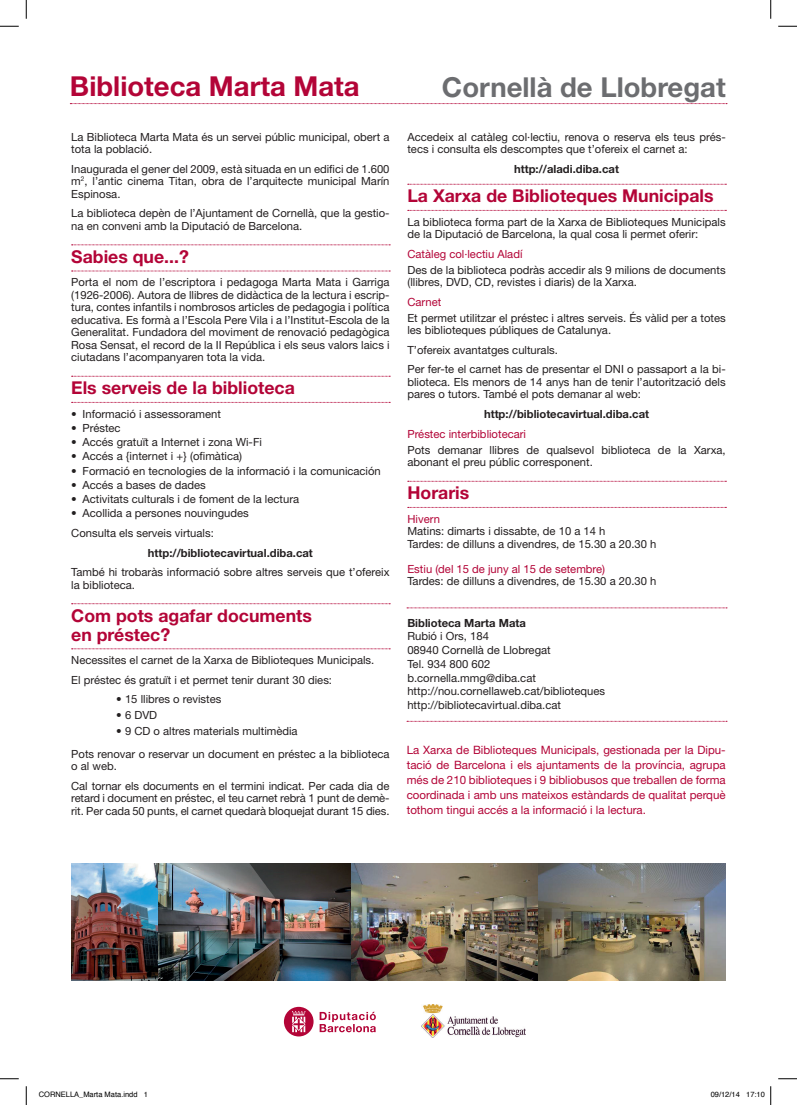
<style>
.page{position:relative;width:797px;height:1105px;background:#fff}
.page>*{position:absolute;margin:0;border:0;box-sizing:border-box;transform-origin:0 0}
.t1{font:700 27.5px "Helvetica Neue LT Std";color:#b30437}
.t2{font:700 27.5px "Helvetica Neue LT Std";color:#6c6d70}
.TITUL_AMB_FILETS{font:700 17.62px/18.9px "Helvetica Neue LT Std";color:#b30437}
.t3{font:11.5px/15px "Helvetica Neue LT Std";color:#b30437;text-align:justify}
.t4{font:11.25px/12.5px "Helvetica Neue LT Std";color:#231f20}
.t5{font:700 11.25px "Helvetica Neue LT Std";color:#231f20}
.t6{font:11.25px "Helvetica Neue LT Std";color:#b30437}
.t7{font:7.5px "Helvetica";color:#000}
</style>
<div class="page">
<svg style="left:72px;top:245px;width:318px;height:1px"></svg>
<svg style="left:72px;top:271px;width:318px;height:1px"></svg>
<svg style="left:72px;top:376px;width:318px;height:1px"></svg>
<svg style="left:72px;top:402px;width:318px;height:1px"></svg>
<svg style="left:72px;top:603px;width:318px;height:1px"></svg>
<svg style="left:72px;top:648px;width:318px;height:1px"></svg>
<svg style="left:408px;top:184px;width:318px;height:1px"></svg>
<svg style="left:408px;top:210px;width:318px;height:1px"></svg>
<svg style="left:408px;top:481px;width:318px;height:1px"></svg>
<svg style="left:408px;top:507px;width:318px;height:1px"></svg>
<svg style="left:70px;top:103px;width:657px;height:1px"></svg>
<svg style="left:407px;top:608px;width:320px;height:1px"></svg>
<svg style="left:407px;top:721px;width:320px;height:1px"></svg>
<svg style="left:319px;top:1012px;width:57px;height:20px"></svg>
<svg style="left:284px;top:1007px;width:29px;height:29px"></svg>
<img style="left:71px;top:863px;width:654px;height:117px">
<img style="left:422px;top:1005px;width:104px;height:32px">
<svg style="left:0;top:25px;width:19px;height:2px"></svg>
<svg style="left:778px;top:25px;width:19px;height:2px"></svg>
<svg style="left:0;top:1078px;width:19px;height:1px"></svg>
<svg style="left:778px;top:1078px;width:19px;height:1px"></svg>
<svg style="left:25px;top:0;width:2px;height:19px"></svg>
<svg style="left:25px;top:1086px;width:2px;height:19px"></svg>
<svg style="left:770px;top:0;width:1px;height:19px"></svg>
<svg style="left:770px;top:1086px;width:1px;height:19px"></svg>
<p class="t1" style="left:70px;top:69px;width:291px">Biblioteca Marta Mata</p>
<p class="t2" style="left:442px;top:70px;width:285px">Cornellà de Llobregat</p>
<p class="t4" style="left:71px;top:130px;width:320px">La Biblioteca Marta Mata és un servei públic municipal, obert a tota la població.</p>
<p class="t4" style="left:71px;top:162px;width:320px;text-align:justify">Inaugurada el gener del 2009, està situada en un edifici de 1.600 m<sup>2</sup>, l’antic cinema Titan, obra de l’arquitecte municipal Marín Espinosa.</p>
<p class="t4" style="left:71px;top:207px;width:320px">La biblioteca depèn de l’Ajuntament de Cornellà, que la gestio&shy;na en conveni amb la Diputació de Barcelona.</p>
<p class="TITUL_AMB_FILETS" style="left:71px;top:247px;width:119px">Sabies que...?</p>
<p class="t4" style="left:71px;top:276px;width:320px;text-align:justify">Porta el nom de l’escriptora i pedagoga Marta Mata i Garriga (1926-2006). Autora de llibres de didàctica de la lectura i escrip&shy;tura, contes infantils i nombrosos articles de pedagogia i política educativa. Es formà a l’Escola Pere Vila i a l’Institut-Escola de la Generalitat. Fundadora del moviment de renovació pedagògica Rosa Sensat, el record de la II República i els seus valors laics i ciutadans l’acompanyaren tota la vida.</p>
<p class="TITUL_AMB_FILETS" style="left:71px;top:378px;width:225px">Els serveis de la biblioteca</p>
<p class="t4" style="left:71px;top:407px;width:151px">• Informació i assessorament</p>
<p class="t4" style="left:71px;top:421px;width:51px">• Préstec</p>
<p class="t4" style="left:71px;top:436px;width:192px">• Accés gratuït a Internet i zona Wi-Fi</p>
<p class="t4" style="left:71px;top:450px;width:172px">• Accés a {internet i +} (ofimàtica)</p>
<p class="t4" style="left:71px;top:464px;width:311px">• Formació en tecnologies de la informació i la comunicación</p>
<p class="t4" style="left:71px;top:478px;width:136px">• Accés a bases de dades</p>
<p class="t4" style="left:71px;top:493px;width:229px">• Activitats culturals i de foment de la lectura</p>
<p class="t4" style="left:71px;top:507px;width:179px">• Acollida a persones nouvingudes</p>
<p class="t4" style="left:71px;top:527px;width:144px">Consulta els serveis virtuals:</p>
<p class="t5" style="left:148px;top:546px;width:166px">http://bibliotecavirtual.diba.cat</p>
<p class="t4" style="left:71px;top:566px;width:320px">També hi trobaràs informació sobre altres serveis que t’ofereix la biblioteca.</p>
<p class="TITUL_AMB_FILETS" style="left:71px;top:606px;width:242px">Com pots agafar documents en préstec?</p>
<p class="t4" style="left:71px;top:653px;width:304px">Necessites el carnet de la Xarxa de Biblioteques Municipals.</p>
<p class="t4" style="left:71px;top:673px;width:262px">El préstec és gratuït i et permet tenir durant 30 dies:</p>
<p class="t4" style="left:116px;top:693px;width:107px">• 15 llibres o revistes</p>
<p class="t4" style="left:116px;top:709px;width:42px">• 6 DVD</p>
<p class="t4" style="left:116px;top:725px;width:183px">• 9 CD o altres materials multimèdia</p>
<p class="t4" style="left:71px;top:747px;width:320px">Pots renovar o reservar un document en préstec a la biblioteca o al web.</p>
<p class="t4" style="left:71px;top:779px;width:320px;text-align:justify">Cal tornar els documents en el termini indicat. Per cada dia de retard i document en préstec, el teu carnet rebrà 1 punt de demè&shy;rit. Per cada 50 punts, el carnet quedarà bloquejat durant 15 dies.</p>
<p class="t4" style="left:407px;top:130px;width:320px">Accedeix al catàleg col·lectiu, renova o reserva els teus prés&shy;tecs i consulta els descomptes que t’ofereix el carnet a:</p>
<p class="t5" style="left:514px;top:162px;width:106px">http://aladi.diba.cat</p>
<p class="TITUL_AMB_FILETS" style="left:407px;top:186px;width:307px">La Xarxa de Biblioteques Municipals</p>
<p class="t4" style="left:407px;top:215px;width:320px">La biblioteca forma part de la Xarxa de Biblioteques Municipals de la Diputació de Barcelona, la qual cosa li permet oferir:</p>
<p class="t6" style="left:407px;top:247px;width:116px">Catàleg col·lectiu Aladí</p>
<p class="t4" style="left:407px;top:263px;width:320px">Des de la biblioteca podràs accedir als 9 milions de documents (llibres, DVD, CD, revistes i diaris) de la Xarxa.</p>
<p class="t6" style="left:407px;top:295px;width:35px">Carnet</p>
<p class="t4" style="left:407px;top:311px;width:320px">Et permet utilitzar el préstec i altres serveis. És vàlid per a totes les biblioteques públiques de Catalunya.</p>
<p class="t4" style="left:407px;top:343px;width:152px">T’ofereix avantatges culturals.</p>
<p class="t4" style="left:407px;top:363px;width:320px;text-align:justify">Per fer-te el carnet has de presentar el DNI o passaport a la bi&shy;blioteca. Els menors de 14 anys han de tenir l’autorització dels pares o tutors. També el pots demanar al web:</p>
<p class="t5" style="left:484px;top:407px;width:166px">http://bibliotecavirtual.diba.cat</p>
<p class="t6" style="left:407px;top:427px;width:120px">Préstec interbibliotecari</p>
<p class="t4" style="left:407px;top:443px;width:320px">Pots demanar llibres de qualsevol biblioteca de la Xarxa, abonant el preu públic corresponent.</p>
<p class="TITUL_AMB_FILETS" style="left:407px;top:483px;width:63px">Horaris</p>
<p class="t6" style="left:407px;top:512px;width:34px">Hivern</p>
<p class="t4" style="left:407px;top:525px;width:199px">Matins: dimarts i dissabte, de 10 a 14 h</p>
<p class="t4" style="left:407px;top:537px;width:250px">Tardes: de dilluns a divendres, de 15.30 a 20.30 h</p>
<p class="t6" style="left:407px;top:562px;width:199px">Estiu (del 15 de juny al 15 de setembre)</p>
<p class="t4" style="left:407px;top:575px;width:250px">Tardes: de dilluns a divendres, de 15.30 a 20.30 h</p>
<p class="t5" style="left:407px;top:616px;width:120px">Biblioteca Marta Mata</p>
<p class="t4" style="left:407px;top:630px;width:83px">Rubió i Ors, 184</p>
<p class="t4" style="left:407px;top:644px;width:145px">08940 Cornellà de Llobregat</p>
<p class="t4" style="left:407px;top:657px;width:84px">Tel. 934 800 602</p>
<p class="t4" style="left:407px;top:671px;width:130px">b.cornella.mmg@diba.cat</p>
<p class="t4" style="left:407px;top:685px;width:199px">http://nou.cornellaweb.cat/biblioteques</p>
<p class="t4" style="left:407px;top:699px;width:155px">http://bibliotecavirtual.diba.cat</p>
<p class="t3" style="left:407px;top:742px;width:320px">La Xarxa de Biblioteques Municipals, gestionada per la Dipu&shy;tació de Barcelona i els ajuntaments de la província, agrupa més de 210 biblioteques i 9 bibliobusos que treballen de forma coordinada i amb uns mateixos estàndards de qualitat perquè tothom tingui accés a la informació i la lectura.</p>
<p class="t7" style="left:39px;top:1089px;width:111px">CORNELLA_Marta Mata.indd 1</p>
<p class="t7" style="left:710px;top:1089px;width:56px">09/12/14 17:10</p>
</div>
